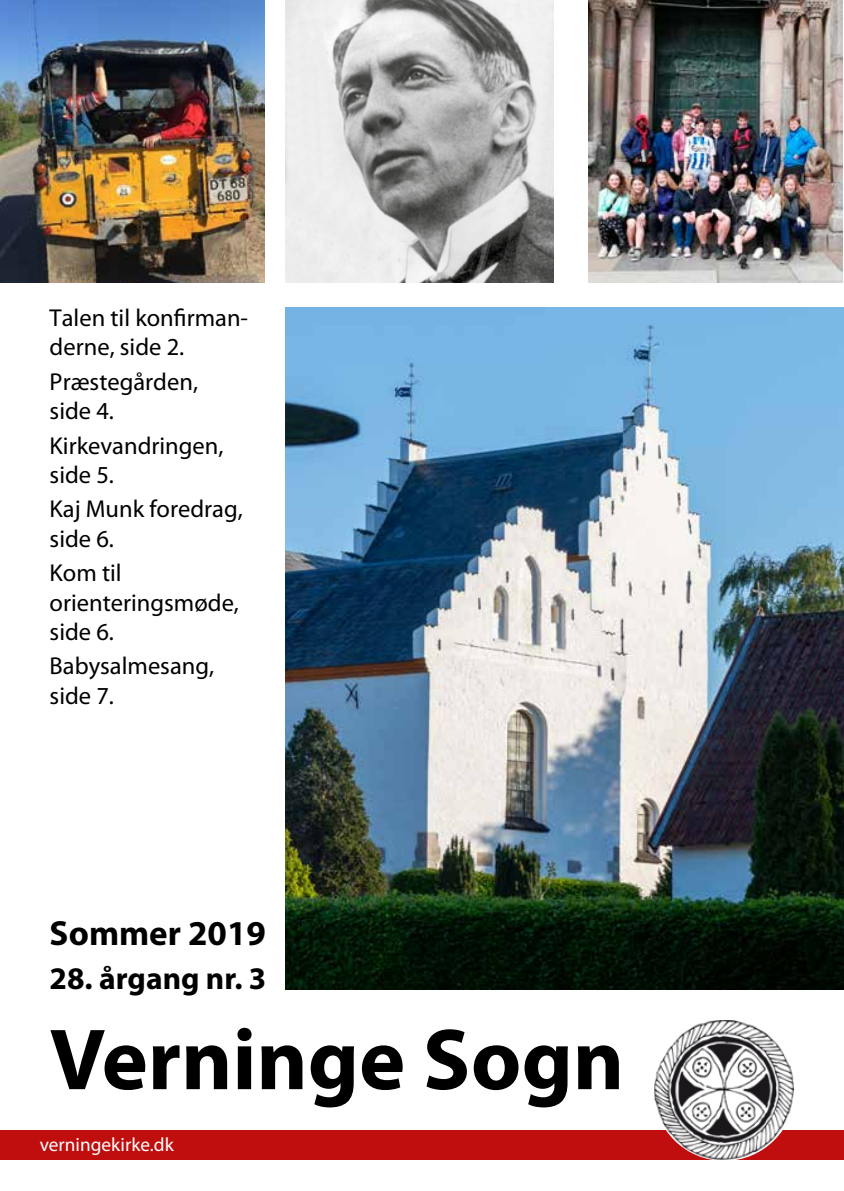
<style>
.page{position:relative;width:844px;height:1191px;background:#fff}
.page>*{position:absolute;margin:0;border:0;box-sizing:border-box;transform-origin:0 0}
.t1{font:700 87.5px "Myriad Pro";color:#000}
.t2{font:700 35px "Myriad Pro";color:#000}
.t3{font:700 31.5px "Myriad Pro";color:#000}
.t4{font:24.5px/29.4px "Myriad Pro";color:#000}
.t5{font:19.25px "Myriad Pro";color:#fff}
</style>
<div class="page">
<div style="left:0;top:1131px;width:843px;height:29px;background:#c00d0d"></div>
<img style="left:654px;top:1020px;width:139px;height:139px">
<img style="left:588px;top:0;width:254px;height:283px">
<img style="left:0;top:0;width:265px;height:283px">
<img style="left:285px;top:308px;width:558px;height:681px">
<img style="left:285px;top:0;width:268px;height:283px">
<p class="t4" style="left:50px;top:303px;width:200px">Talen til konfirman&shy;derne, side 2.</p>
<p class="t4" style="left:50px;top:366px;width:150px">Præstegården, side 4.</p>
<p class="t4" style="left:50px;top:430px;width:175px">Kirkevandringen, side 5.</p>
<p class="t4" style="left:50px;top:494px;width:195px">Kaj Munk foredrag, side 6.</p>
<p class="t4" style="left:50px;top:558px;width:191px">Kom til orienteringsmøde, side 6.</p>
<p class="t4" style="left:50px;top:651px;width:166px">Babysalmesang, side 7.</p>
<h2 class="t2" style="left:50px;top:910px;width:218px">Sommer 2019</h2>
<p class="t3" style="left:50px;top:957px;width:218px">28. årgang nr. 3</p>
<h1 class="t1" style="left:50px;top:1002px;width:576px">Verninge Sogn</h1>
<p class="t5" style="left:40px;top:1133px;width:135px">verningekirke.dk</p>
</div>
